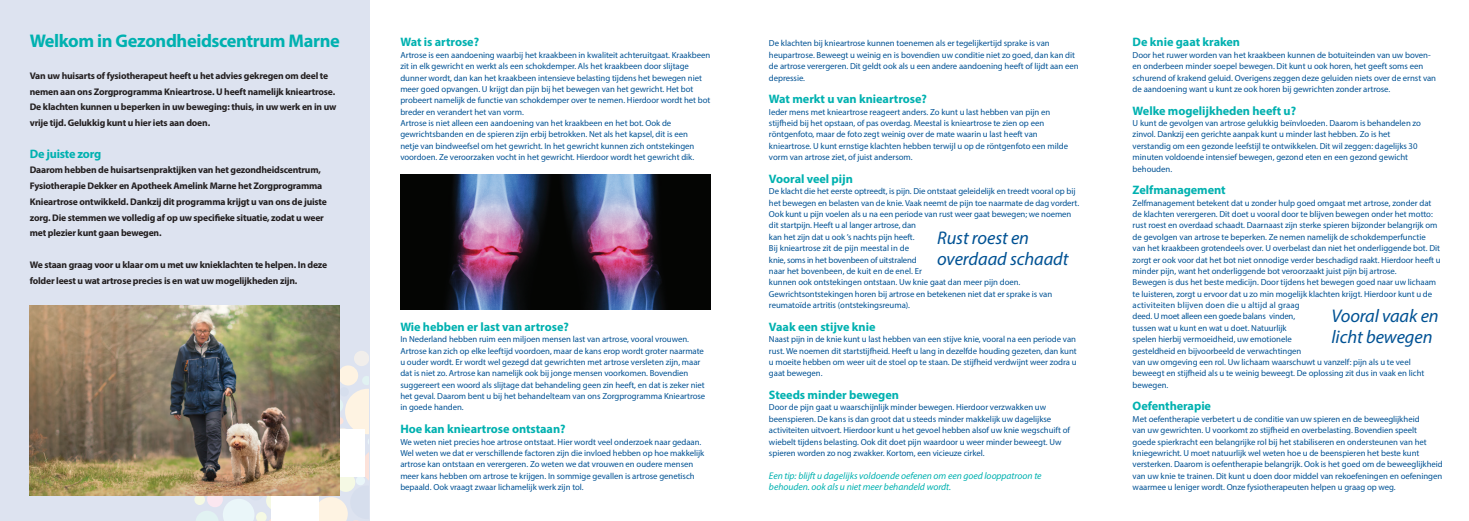
<style>
.page{position:relative;width:1469px;height:521px;background:#fff}
.page>*{position:absolute;margin:0;border:0;box-sizing:border-box;transform-origin:0 0}
.t1{font:italic 18.38px "Myriad Pro";letter-spacing:-.005em;color:#005294}
.t2{font:700 18.38px "Myriad Pro";letter-spacing:-.02em;color:#00b1b0}
.t3{font:700 12.25px "Myriad Pro";letter-spacing:-.005em;color:#00b1b0}
.t4{font:700 9.62px/15.8px "Myriad Pro";letter-spacing:-.02em;color:#231f20}
.t5{font:italic 9.62px/11.4px "Myriad Pro";letter-spacing:-.005em;color:#00b1b0}
.t6{font:8.75px/11.4px "Myriad Pro";letter-spacing:-.005em;color:#005294}
</style>
<div class="page">
<div style="left:0;top:0;width:370px;height:521px;background:#dde3f0"></div>
<div style="left:338px;top:365px;width:20px;height:20px;background:#fef3e2;border-radius:50%"></div>
<div style="left:266px;top:491px;width:19px;height:19px;background:#f5f9e4;border-radius:50%"></div>
<div style="left:194px;top:494px;width:11px;height:11px;background:#f5f9e4;border-radius:50%"></div>
<div style="left:247px;top:483px;width:17px;height:17px;background:#d6deed;border-radius:50%"></div>
<svg style="left:196px;top:499px;width:75px;height:22px"></svg>
<svg style="left:354px;top:351px;width:14px;height:15px"></svg>
<div style="left:207px;top:491px;width:16px;height:16px;background:#fbe7f0;border-radius:50%"></div>
<div style="left:271px;top:383px;width:47px;height:138px;background:#fff"></div>
<svg style="left:318px;top:376px;width:51px;height:145px"></svg>
<img style="left:30px;top:305px;width:310px;height:191px">
<img style="left:400px;top:175px;width:310px;height:135px">
<p class="t2" style="left:30px;top:29px;width:312px">Welkom in Gezondheidscentrum Marne</p>
<p class="t4" style="left:30px;top:67px;width:308px">Van uw huisarts of fysiotherapeut heeft u het advies gekregen om deel te nemen aan ons Zorgprogramma Knieartrose. U heeft namelijk knieartrose.<br>De klachten kunnen u beperken in uw beweging: thuis, in uw werk en in uw vrije tijd. Gelukkig kunt u hier iets aan doen.</p>
<p class="t3" style="left:30px;top:145px;width:73px">De juiste zorg</p>
<p class="t4" style="left:30px;top:162px;width:299px">Daarom hebben de huisartsenpraktijken van het gezondheidscentrum, Fysiotherapie Dekker en Apotheek Amelink Marne het Zorgprogramma Knieartrose ontwikkeld. Dankzij dit programma krijgt u van ons de juiste zorg. Die stemmen we volledig af op uw specifieke situatie, zodat u weer met plezier kunt gaan bewegen.</p>
<p class="t4" style="left:30px;top:256px;width:299px">We staan graag voor u klaar om u met uw knieklachten te helpen. In deze folder leest u wat artrose precies is en wat uw mogelijkheden zijn.</p>
<p class="t3" style="left:400px;top:34px;width:80px">Wat is artrose?</p>
<p class="t6" style="left:400px;top:49px;width:312px">Artrose is een aandoening waarbij het kraakbeen in kwaliteit achteruitgaat. Kraakbeen zit in elk gewricht en werkt als een schokdemper. Als het kraakbeen door slijtage dunner wordt, dan kan het kraakbeen intensieve belasting tijdens het bewegen niet meer goed opvangen. U krijgt dan pijn bij het bewegen van het gewricht. Het bot probeert namelijk de functie van schokdemper over te nemen. Hierdoor wordt het bot breder en verandert het van vorm.</p>
<p class="t6" style="left:400px;top:117px;width:295px">Artrose is niet alleen een aandoening van het kraakbeen en het bot. Ook de gewrichtsbanden en de spieren zijn erbij betrokken. Net als het kapsel, dit is een netje van bindweefsel om het gewricht. In het gewricht kunnen zich ontstekingen voordoen. Ze veroorzaken vocht in het gewricht. Hierdoor wordt het gewricht dik.</p>
<p class="t3" style="left:400px;top:319px;width:170px">Wie hebben er last van artrose?</p>
<p class="t6" style="left:400px;top:333px;width:306px">In Nederland hebben ruim een miljoen mensen last van artrose, vooral vrouwen.<br>Artrose kan zich op elke leeftijd voordoen, maar de kans erop wordt groter naarmate u ouder wordt. Er wordt wel gezegd dat gewrichten met artrose versleten zijn, maar dat is niet zo. Artrose kan namelijk ook bij jonge mensen voorkomen. Bovendien suggereert een woord als slijtage dat behandeling geen zin heeft, en dat is zeker niet het geval. Daarom bent u bij het behandelteam van ons Zorgprogramma Knieartrose in goede handen.</p>
<p class="t3" style="left:400px;top:421px;width:167px">Hoe kan knieartrose ontstaan?</p>
<p class="t6" style="left:400px;top:436px;width:305px">We weten niet precies hoe artrose ontstaat. Hier wordt veel onderzoek naar gedaan.<br>Wel weten we dat er verschillende factoren zijn die invloed hebben op hoe makkelijk artrose kan ontstaan en verergeren. Zo weten we dat vrouwen en oudere mensen meer kans hebben om artrose te krijgen. In sommige gevallen is artrose genetisch bepaald. Ook vraagt zwaar lichamelijk werk zijn tol.</p>
<p class="t6" style="left:769px;top:38px;width:311px">De klachten bij knieartrose kunnen toenemen als er tegelijkertijd sprake is van heupartrose. Beweegt u weinig en is bovendien uw conditie niet zo goed, dan kan dit de artrose verergeren. Dit geldt ook als u een andere aandoening heeft of lijdt aan een depressie.</p>
<p class="t3" style="left:769px;top:91px;width:159px">Wat merkt u van knieartrose?</p>
<p class="t6" style="left:769px;top:106px;width:301px">Ieder mens met knieartrose reageert anders. Zo kunt u last hebben van pijn en stijfheid bij het opstaan, of pas overdag. Meestal is knieartrose te zien op een röntgenfoto, maar de foto zegt weinig over de mate waarin u last heeft van knieartrose. U kunt ernstige klachten hebben terwijl u op de röntgenfoto een milde vorm van artrose ziet, of juist andersom.</p>
<p class="t3" style="left:769px;top:171px;width:85px">Vooral veel pijn</p>
<p class="t6" style="left:769px;top:186px;width:312px">De klacht die het eerste optreedt, is pijn. Die ontstaat geleidelijk en treedt vooral op bij het bewegen en belasten van de knie. Vaak neemt de pijn toe naarmate de dag vordert.<br>Ook kunt u pijn voelen als u na een periode van rust weer gaat bewegen; we noemen dit startpijn. Heeft u al langer artrose, dan</p>
<p class="t6" style="left:769px;top:231px;width:147px">kan het zijn dat u ook ’s nachts pijn heeft.</p>
<p class="t6" style="left:769px;top:242px;width:141px">Bij knieartrose zit de pijn meestal in de</p>
<p class="t6" style="left:769px;top:254px;width:149px">knie, soms in het bovenbeen of uitstralend</p>
<p class="t6" style="left:769px;top:265px;width:154px">naar het bovenbeen, de kuit en de enel. Er</p>
<p class="t6" style="left:769px;top:277px;width:285px">kunnen ook ontstekingen ontstaan. Uw knie gaat dan meer pijn doen.<br>Gewrichtsontstekingen horen bij artrose en betekenen niet dat er sprake is van reumatoïde artritis (ontstekingsreuma).</p>
<p class="t3" style="left:769px;top:319px;width:108px">Vaak een stijve knie</p>
<p class="t6" style="left:769px;top:333px;width:309px;text-align:justify">Naast pijn in de knie kunt u last hebben van een stijve knie, vooral na een periode van rust. We noemen dit startstijfheid. Heeft u lang in dezelfde houding gezeten, dan kunt u moeite hebben om weer uit de stoel op te staan. De stijfheid verdwijnt weer zodra u gaat bewegen.</p>
<p class="t3" style="left:769px;top:387px;width:131px">Steeds minder bewegen</p>
<p class="t6" style="left:769px;top:402px;width:303px">Door de pijn gaat u waarschijnlijk minder bewegen. Hierdoor verzwakken uw beenspieren. De kans is dan groot dat u steeds minder makkelijk uw dagelijkse activiteiten uitvoert. Hierdoor kunt u het gevoel hebben alsof uw knie wegschuift of wiebelt tijdens belasting. Ook dit doet pijn waardoor u weer minder beweegt. Uw spieren worden zo nog zwakker. Kortom, een vicieuze cirkel.</p>
<p class="t5" style="left:769px;top:470px;width:274px">Een tip: blijft u dagelijks voldoende oefenen om een goed looppatroon te behouden. ook als u niet meer behandeld wordt.</p>
<p class="t1" style="left:937px;top:226px;width:93px">Rust roest en</p>
<p class="t1" style="left:937px;top:247px;width:133px">overdaad schaadt</p>
<p class="t3" style="left:1132px;top:34px;width:109px">De knie gaat kraken</p>
<p class="t6" style="left:1132px;top:49px;width:305px">Door het ruwer worden van het kraakbeen kunnen de botuiteinden van uw boven&shy;en onderbeen minder soepel bewegen. Dit kunt u ook horen, het geeft soms een schurend of krakend geluid. Overigens zeggen deze geluiden niets over de ernst van de aandoening want u kunt ze ook horen bij gewrichten zonder artrose.</p>
<p class="t3" style="left:1132px;top:103px;width:165px">Welke mogelijkheden heeft u?</p>
<p class="t6" style="left:1132px;top:117px;width:290px">U kunt de gevolgen van artrose gelukkig beïnvloeden. Daarom is behandelen zo zinvol. Dankzij een gerichte aanpak kunt u minder last hebben. Zo is het verstandig om een gezonde leefstijl te ontwikkelen. Dit wil zeggen: dagelijks 30 minuten voldoende intensief bewegen, gezond eten en een gezond gewicht behouden.</p>
<p class="t3" style="left:1132px;top:182px;width:95px">Zelfmanagement</p>
<p class="t6" style="left:1132px;top:197px;width:310px">Zelfmanagement betekent dat u zonder hulp goed omgaat met artrose, zonder dat de klachten verergeren. Dit doet u vooral door te blijven bewegen onder het motto: rust roest en overdaad schaadt. Daarnaast zijn sterke spieren bijzonder belangrijk om de gevolgen van artrose te beperken. Ze nemen namelijk de schokdemperfunctie van het kraakbeen grotendeels over. U overbelast dan niet het onderliggende bot. Dit zorgt er ook voor dat het bot niet onnodige verder beschadigd raakt. Hierdoor heeft u minder pijn, want het onderliggende bot veroorzaakt juist pijn bij artrose.</p>
<p class="t6" style="left:1132px;top:277px;width:305px">Bewegen is dus het beste medicijn. Door tijdens het bewegen goed naar uw lichaam te luisteren, zorgt u ervoor dat u zo min mogelijk klachten krijgt. Hierdoor kunt u de activiteiten blijven doen die u altijd al graag</p>
<p class="t6" style="left:1132px;top:311px;width:164px">deed. U moet alleen een goede balans vinden,</p>
<p class="t6" style="left:1132px;top:322px;width:170px">tussen wat u kunt en wat u doet. Natuurlijk spelen hierbij vermoeidheid, uw emotionele gesteldheid en bijvoorbeeld de verwachtingen</p>
<p class="t6" style="left:1132px;top:356px;width:293px">van uw omgeving een rol. Uw lichaam waarschuwt u vanzelf: pijn als u te veel beweegt en stijfheid als u te weinig beweegt. De oplossing zit dus in vaak en licht bewegen.</p>
<p class="t3" style="left:1132px;top:398px;width:80px">Oefentherapie</p>
<p class="t6" style="left:1132px;top:413px;width:312px">Met oefentherapie verbetert u de conditie van uw spieren en de beweeglijkheid<br>van uw gewrichten. U voorkomt zo stijfheid en overbelasting. Bovendien speelt<br>goede spierkracht een belangrijke rol bij het stabiliseren en ondersteunen van het kniegewricht. U moet natuurlijk wel weten hoe u de beenspieren het beste kunt versterken. Daarom is oefentherapie belangrijk. Ook is het goed om de beweeglijkheid van uw knie te trainen. Dit kunt u doen door middel van rekoefeningen en oefeningen waarmee u leniger wordt. Onze fysiotherapeuten helpen u graag op weg.</p>
<p class="t1" style="left:1331px;top:304px;width:109px">Vooral vaak en</p>
<p class="t1" style="left:1331px;top:325px;width:102px">licht bewegen</p>
</div>
